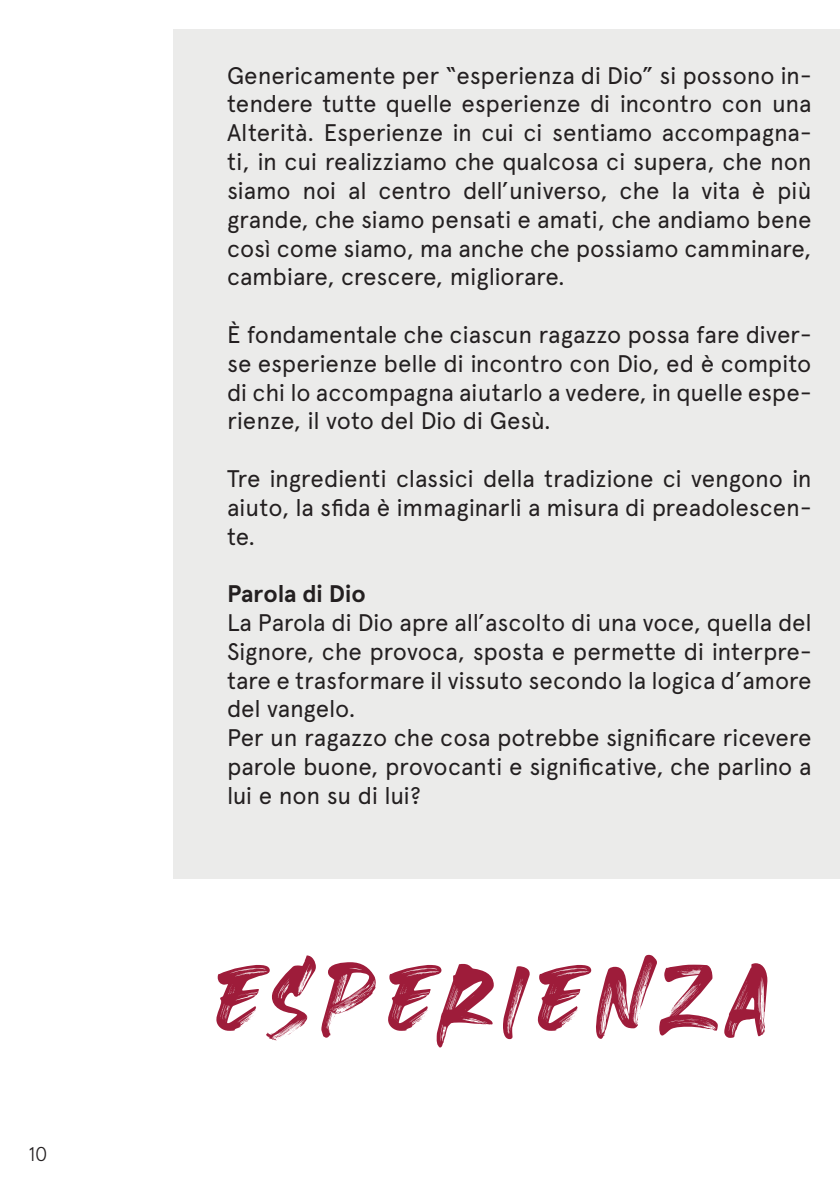
<style>
.page{position:relative;width:840px;height:1191px;background:#fff}
.page>*{position:absolute;margin:0;border:0;box-sizing:border-box;transform-origin:0 0}
.t1{font:144px "Heaters";letter-spacing:.07em;color:#9e1c3a}
.t2{font:24px/28.8px "Apercu";letter-spacing:-.01em;color:#231f20;text-align:justify}
.t3{font:700 24px "Apercu";letter-spacing:-.005em;color:#231f20}
.t4{font:300 20px "Apercu";color:#231f20}
</style>
<div class="page">
<div style="left:173px;top:30px;width:666px;height:849px;background:#ebebea"></div>
<p class="t4" style="left:28px;top:1142px;width:21px">10</p>
<p class="t2" style="left:227px;top:61px;width:585px">Genericamente per “esperienza di Dio” si possono in&shy;tendere tutte quelle esperienze di incontro con una Alterità. Esperienze in cui ci sentiamo accompagna&shy;ti, in cui realizziamo che qualcosa ci supera, che non siamo noi al centro dell’universo, che la vita è più grande, che siamo pensati e amati, che andiamo bene così come siamo, ma anche che possiamo camminare, cambiare, crescere, migliorare.</p>
<p class="t2" style="left:227px;top:320px;width:585px">È fondamentale che ciascun ragazzo possa fare diver&shy;se esperienze belle di incontro con Dio, ed è compito di chi lo accompagna aiutarlo a vedere, in quelle espe&shy;rienze, il voto del Dio di Gesù.</p>
<p class="t2" style="left:227px;top:464px;width:585px">Tre ingredienti classici della tradizione ci vengono in aiuto, la sfida è immaginarli a misura di preadolescen&shy;te.</p>
<p class="t3" style="left:227px;top:579px;width:140px">Parola di Dio</p>
<p class="t2" style="left:227px;top:608px;width:586px">La Parola di Dio apre all’ascolto di una voce, quella del Signore, che provoca, sposta e permette di interpre&shy;tare e trasformare il vissuto secondo la logica d’amore del vangelo.</p>
<p class="t2" style="left:227px;top:723px;width:585px">Per un ragazzo che cosa potrebbe significare ricevere parole buone, provocanti e significative, che parlino a lui e non su di lui?</p>
<p class="t1" style="left:216px;top:940px;width:556px">ESPERIENZA</p>
</div>
